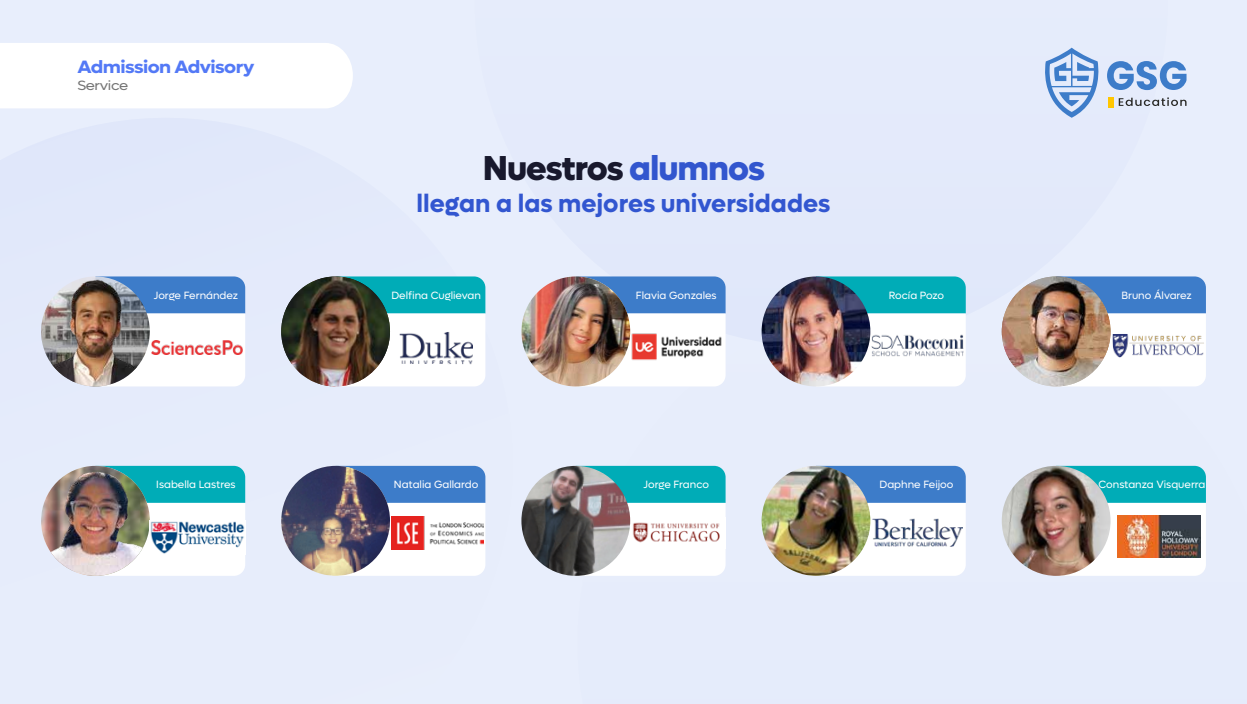
<style>
.page{position:relative;width:1247px;height:704px;background:#fff}
.page>*{position:absolute;margin:0;border:0;box-sizing:border-box;transform-origin:0 0}
.t1{font:800 34.75px "Lufga";letter-spacing:-.03em;color:#18192d}
.t2{font:700 25.38px "Lufga";color:#3256d0}
.t3{font:700 17.88px "Lufga";letter-spacing:-.03em;color:#5379f6;scale:1.11 1}
.t4{font:13.5px "Lufga";letter-spacing:-.03em;color:#757575;scale:1.11 1}
.t5{font:10.62px "Lufga";color:#fff}
.s1{color:#3256ce}
</style>
<div class="page">
<div style="left:0;top:0;width:1247px;height:703px;background:#e8eefc"></div>
<div style="left:1107px;top:97px;width:6px;height:10px;background:#ffc600"></div>
<svg style="left:1107px;top:61px;width:79px;height:29px"></svg>
<svg style="left:1119px;top:97px;width:67px;height:9px"></svg>
<svg style="left:1045px;top:48px;width:54px;height:70px"></svg>
<div style="left:0;top:43px;width:353px;height:65px;background:#fff"></div>
<svg style="left:150px;top:276px;width:95px;height:110px;background:#b4ccea"></svg>
<img style="left:41px;top:276px;width:109px;height:110px">
<img style="left:151px;top:340px;width:92px;height:15px">
<svg style="left:390px;top:276px;width:95px;height:110px;background:#90dadf"></svg>
<img style="left:281px;top:276px;width:109px;height:110px">
<img style="left:399px;top:331px;width:74px;height:33px">
<svg style="left:630px;top:276px;width:96px;height:110px;background:#a1bfe5"></svg>
<img style="left:521px;top:276px;width:109px;height:110px">
<img style="left:627px;top:329px;width:99px;height:34px">
<svg style="left:870px;top:276px;width:96px;height:110px;background:#93dbe0"></svg>
<img style="left:761px;top:276px;width:109px;height:110px">
<img style="left:872px;top:333px;width:92px;height:24px">
<svg style="left:1111px;top:276px;width:95px;height:110px;background:#adc7e8"></svg>
<img style="left:1002px;top:276px;width:109px;height:110px">
<img style="left:1113px;top:333px;width:91px;height:24px">
<svg style="left:150px;top:465px;width:95px;height:110px;background:#83d6dc"></svg>
<img style="left:41px;top:465px;width:109px;height:110px">
<img style="left:150px;top:520px;width:95px;height:34px">
<svg style="left:390px;top:465px;width:95px;height:110px;background:#a2bfe4"></svg>
<img style="left:281px;top:465px;width:109px;height:110px">
<img style="left:391px;top:516px;width:93px;height:33px">
<svg style="left:630px;top:465px;width:96px;height:110px;background:#8ad8de"></svg>
<img style="left:521px;top:465px;width:109px;height:110px">
<img style="left:632px;top:517px;width:94px;height:30px">
<svg style="left:870px;top:465px;width:96px;height:110px;background:#a9c5e7"></svg>
<img style="left:761px;top:465px;width:109px;height:110px">
<img style="left:873px;top:518px;width:89px;height:28px">
<svg style="left:1111px;top:465px;width:95px;height:110px;background:#7cd0d5"></svg>
<img style="left:1002px;top:465px;width:109px;height:110px">
<img style="left:1117px;top:515px;width:83px;height:41px">
<h3 class="t3" style="left:78px;top:56px;width:161px">Admission Advisory</h3>
<p class="t4" style="left:77px;top:77px;width:47px">Service</p>
<h1 class="t1" style="left:483px;top:147px;width:284px">Nuestros <span class="s1">alumnos</span></h1>
<h2 class="t2" style="left:417px;top:188px;width:415px">llegan a las mejores universidades</h2>
<p class="t5" style="left:154px;top:289px;width:86px">Jorge Fernández</p>
<p class="t5" style="left:391px;top:289px;width:91px">Delfina Cuglievan</p>
<p class="t5" style="left:636px;top:289px;width:82px">Flavia Gonzales</p>
<p class="t5" style="left:889px;top:289px;width:57px">Rocía Pozo</p>
<p class="t5" style="left:1121px;top:289px;width:72px">Bruno Álvarez</p>
<p class="t5" style="left:156px;top:478px;width:81px">Isabella Lastres</p>
<p class="t5" style="left:394px;top:478px;width:86px">Natalia Gallardo</p>
<p class="t5" style="left:644px;top:478px;width:67px">Jorge Franco</p>
<p class="t5" style="left:879px;top:478px;width:75px">Daphne Feijoo</p>
<p class="t5" style="left:1098px;top:478px;width:109px">Constanza Visquerra</p>
</div>
